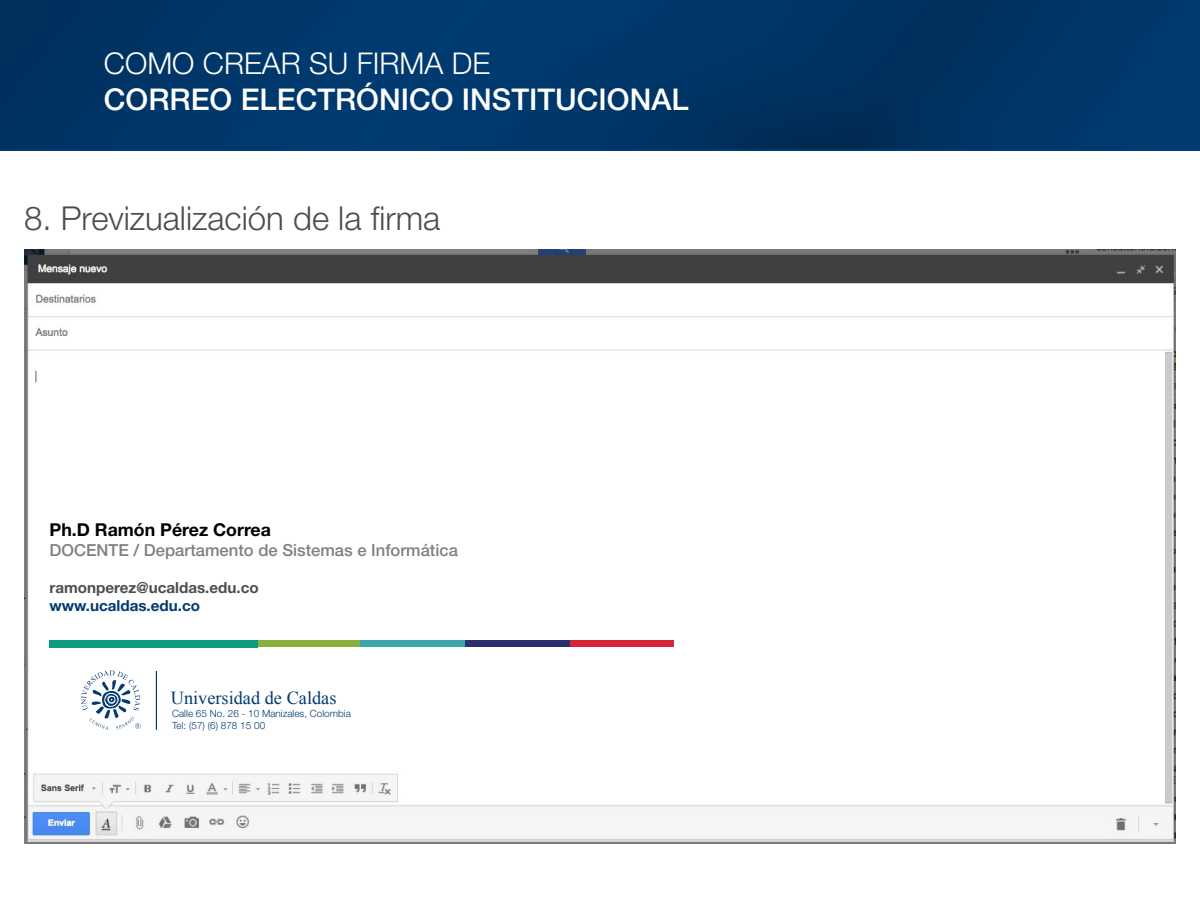
<style>
.page{position:relative;width:1200px;height:898px;background:#fff}
.page>*{position:absolute;margin:0;border:0;box-sizing:border-box;transform-origin:0 0}
.t1{font:300 33px "Helvetica Neue LT Std";color:#4d4d4d}
.t2{font:500 30px "Helvetica Neue LT Std";color:#fff}
.t3{font:300 30px "Helvetica Neue LT Std";color:#fff}
.t4{font:18.3px "Times New Roman";color:#003b71}
.t5{font:700 17.7px "Helvetica Neue LT Std";color:#000}
.t6{font:500 16.65px "Helvetica Neue LT Std";color:#7f8080}
.t7{font:700 15.15px "Helvetica Neue LT Std";color:#4e4e4e}
.t8{font:700 15.15px "Helvetica Neue LT Std";color:#003b71}
.t9{font:300 9.9px/12.3px "Helvetica Neue LT Std";color:#003b71}
</style>
<div class="page">
<div style="left:0;top:0;width:1200px;height:149px;background:linear-gradient(to right,#003668,#003566)"></div>
<img style="left:24px;top:249px;width:1152px;height:594px">
<div style="left:569px;top:640px;width:105px;height:7px;background:#d4243a"></div>
<div style="left:465px;top:640px;width:104px;height:7px;background:#2c2f6e"></div>
<div style="left:360px;top:640px;width:105px;height:7px;background:#3ba6ac"></div>
<div style="left:257px;top:640px;width:103px;height:7px;background:#87b13c"></div>
<div style="left:150px;top:640px;width:107px;height:7px;background:#0e9b80"></div>
<div style="left:50px;top:640px;width:100px;height:7px;background:#0e9b80"></div>
<svg style="left:81px;top:670px;width:60px;height:60px"></svg>
<hr style="left:156px;top:671px;width:1px;height:58px;background:#003b71">
<h2 class="t3" style="left:104px;top:44px;width:388px">COMO CREAR SU FIRMA DE</h2>
<h2 class="t2" style="left:104px;top:81px;width:586px">CORREO ELECTRÓNICO INSTITUCIONAL</h2>
<h1 class="t1" style="left:24px;top:198px;width:418px">8. Previzualización de la firma</h1>
<h3 class="t5" style="left:50px;top:519px;width:223px">Ph.D Ramón Pérez Correa</h3>
<h3 class="t6" style="left:50px;top:540px;width:410px">DOCENTE / Departamento de Sistemas e Informática</h3>
<h3 class="t7" style="left:50px;top:578px;width:211px">ramonperez@ucaldas.edu.co</h3>
<h3 class="t8" style="left:50px;top:596px;width:152px">www.ucaldas.edu.co</h3>
<h3 class="t4" style="left:171px;top:685px;width:167px">Universidad de Caldas</h3>
<p class="t9" style="left:172px;top:707px;width:180px">Calle 65 No. 26 - 10 Manizales, Colombia<br>Tel: (57) (6) 878 15 00</p>
</div>
